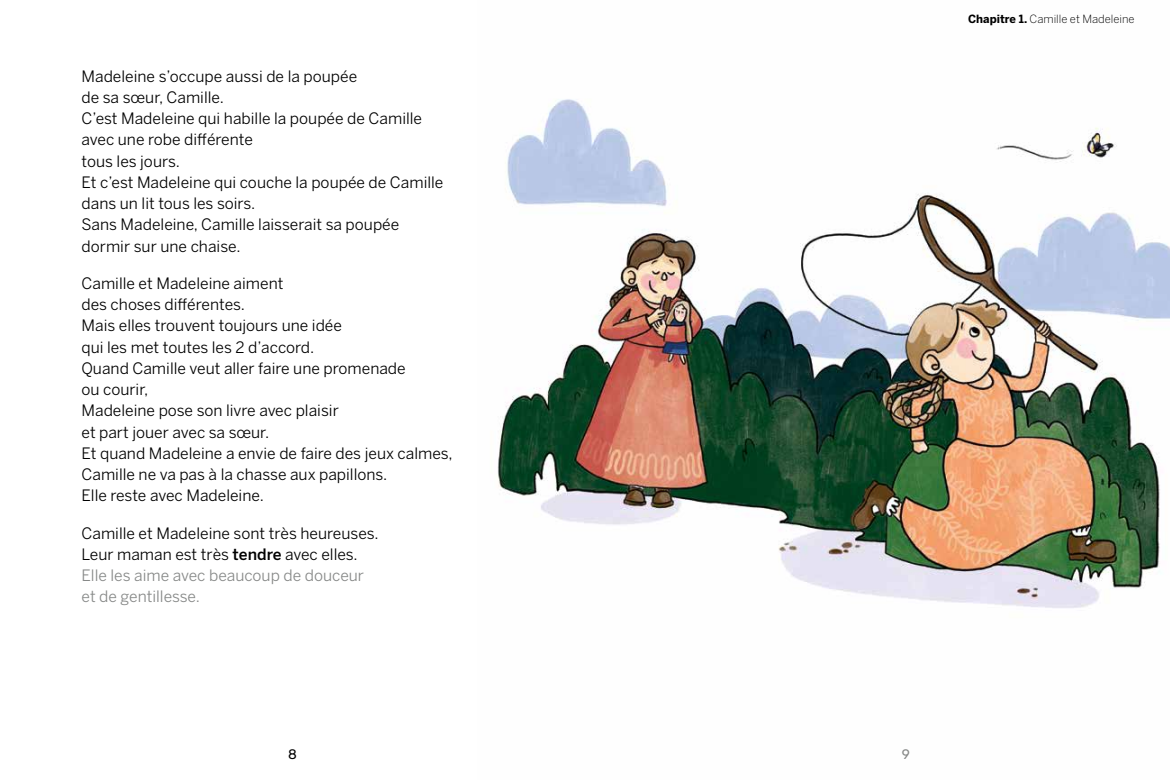
<style>
.page{position:relative;width:1170px;height:780px;background:#fff}
.page>*{position:absolute;margin:0;border:0;box-sizing:border-box;transform-origin:0 0}
.t1{font:15.62px/21.2px "Benton Sans";color:#000}
.t2{font:13.75px "Rubik";color:#000}
.t3{font:13.75px "Rubik";color:#878988}
.t4{font:300 11.25px "Benton Sans";color:#000}
.s1{font-weight:500}
.s2{color:#878988}
.s3{font-weight:700}
</style>
<div class="page">
<img style="left:497px;top:99px;width:672px;height:509px">
<p class="t1" style="left:81px;top:65px;width:363px">Madeleine s’occupe aussi de la poupée<br>de sa sœur, Camille.<br>C’est Madeleine qui habille la poupée de Camille avec une robe différente<br>tous les jours.<br>Et c’est Madeleine qui couche la poupée de Camille dans un lit tous les soirs.<br>Sans Madeleine, Camille laisserait sa poupée dormir sur une chaise.</p>
<p class="t1" style="left:81px;top:272px;width:372px">Camille et Madeleine aiment<br>des choses différentes.<br>Mais elles trouvent toujours une idée<br>qui les met toutes les 2 d’accord.<br>Quand Camille veut aller faire une promenade<br>ou courir,<br>Madeleine pose son livre avec plaisir<br>et part jouer avec sa sœur.<br>Et quand Madeleine a envie de faire des jeux calmes, Camille ne va pas à la chasse aux papillons.<br>Elle reste avec Madeleine.</p>
<p class="t1" style="left:81px;top:522px;width:298px">Camille et Madeleine sont très heureuses.<br>Leur maman est très <span class="s1">tendre</span> avec elles.<br><span class="s2">Elle les aime avec beaucoup de douceur et de gentillesse.</span></p>
<p class="t2" style="left:288px;top:746px;width:10px">8</p>
<p class="t3" style="left:901px;top:746px;width:10px">9</p>
<p class="t4" style="left:967px;top:12px;width:168px"><span class="s3">Chapitre 1.</span> Camille et Madeleine</p>
</div>
